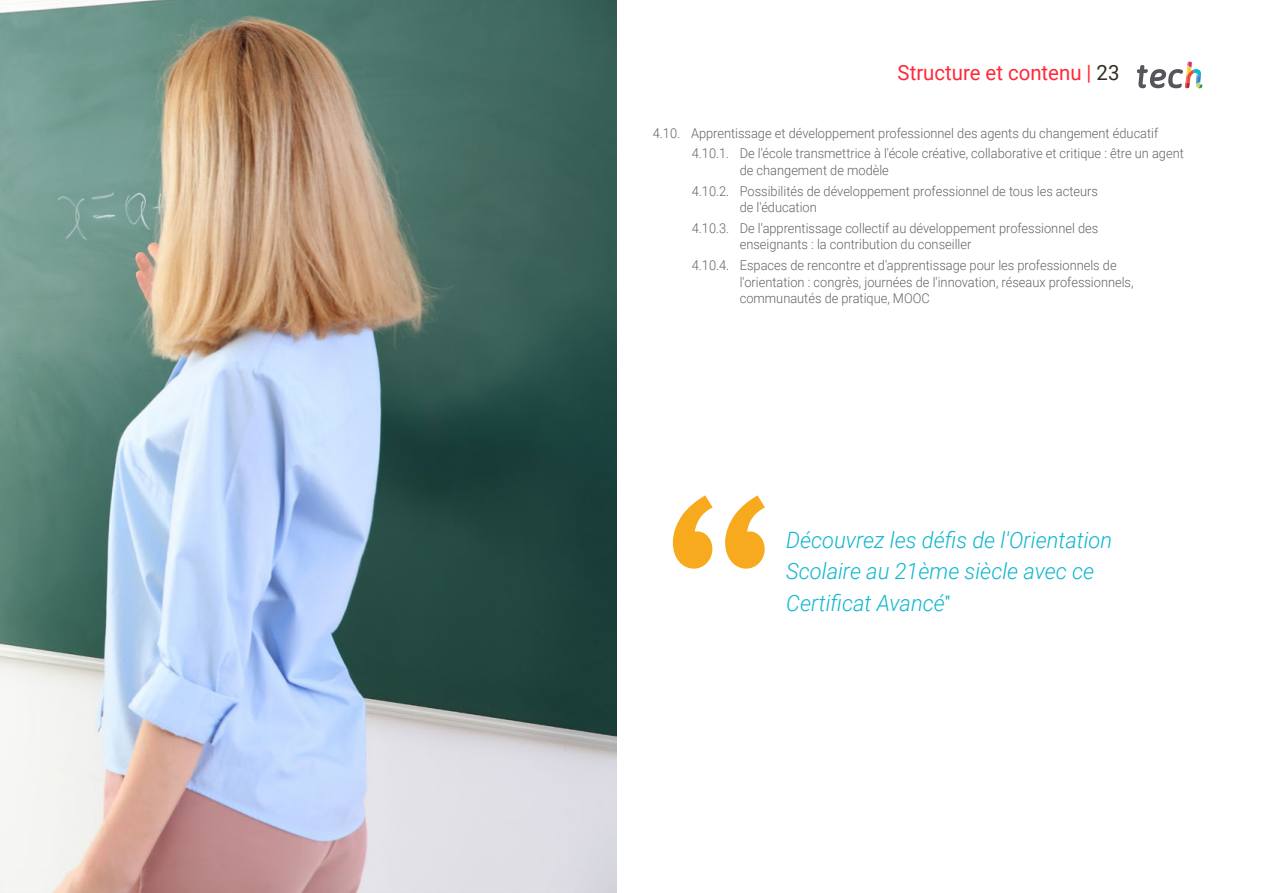
<style>
.page{position:relative;width:1263px;height:893px;background:#fff}
.page>*{position:absolute;margin:0;border:0;box-sizing:border-box;transform-origin:0 0}
.t1{font:italic 300 22.5px/31.5px "Roboto";color:#0fb6cf}
.t2{font:21px "Roboto";color:#ff293a}
.t3{font:300 13.5px/20.7px "Roboto";color:#61646a;scale:.95 1}
.s1{color:#312e20}
.s2{font-family:"Karma";font-style:normal}
</style>
<div class="page">
<img style="left:0;top:0;width:617px;height:893px">
<svg style="left:1137px;top:62px;width:65px;height:27px"></svg>
<svg style="left:673px;top:495px;width:92px;height:74px"></svg>
<h2 class="t2" style="left:898px;top:57px;width:223px">Structure et contenu | <span class="s1">23</span></h2>
<p class="t3" style="left:692px;top:122px;width:519px;text-indent:-39px">4.10. Apprentissage et développement professionnel des agents du changement éducatif<br>4.10.1. De l'école transmettrice à l'école créative, collaborative et critique : être un agent</p>
<p class="t3" style="left:692px;top:159px;width:429px;text-indent:48px">de changement de modèle<br>4.10.2. Possibilités de développement professionnel de tous les acteurs</p>
<p class="t3" style="left:692px;top:197px;width:429px;text-indent:48px">de l'éducation<br>4.10.3. De l'apprentissage collectif au développement professionnel des</p>
<p class="t3" style="left:692px;top:234px;width:449px;text-indent:48px">enseignants : la contribution du conseiller<br>4.10.4. Espaces de rencontre et d'apprentissage pour les professionnels de</p>
<p class="t3" style="left:740px;top:273px;width:416px;line-height:16.5px">l'orientation : congrès, journées de l'innovation, réseaux professionnels, communautés de pratique, MOOC</p>
<h1 class="t1" style="left:786px;top:523px;width:327px">Découvrez les défis de l'Orientation<br>Scolaire au 21ème siècle avec ce<br>Certificat Avancé<span class="s2">"</span></h1>
</div>
